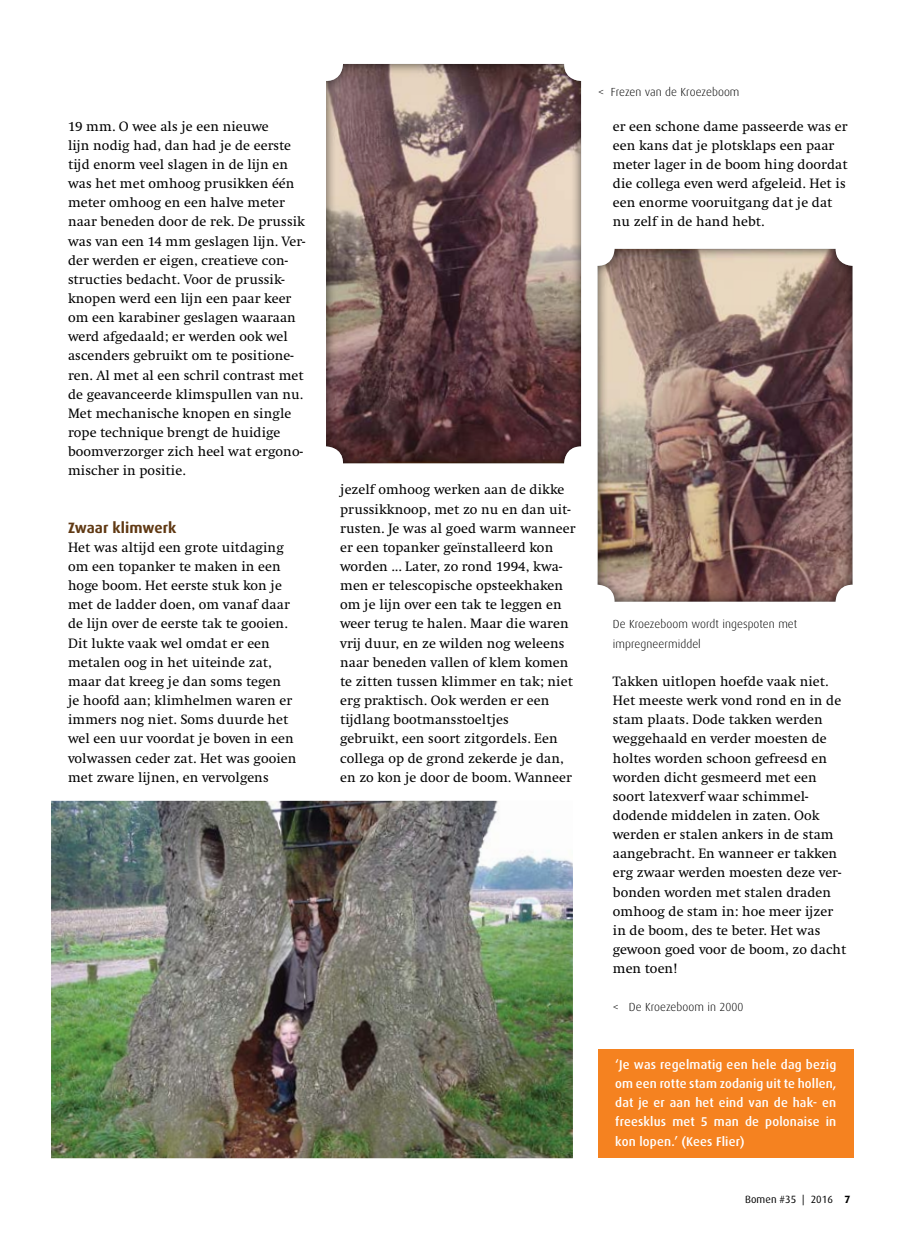
<style>
.page{position:relative;width:910px;height:1234px;background:#fff}
.page>*{position:absolute;margin:0;border:0;box-sizing:border-box;transform-origin:0 0}
.t1{font:700 15px "Dax";letter-spacing:.005em;color:#603913}
.t2{font:14.1px/19.2px "Swift EF";letter-spacing:.005em;color:#000}
.t3{font:500 12.75px/19.2px "Dax";letter-spacing:.015em;color:#fff;text-align:justify}
.t4{font:300 11.7px/19.2px "Dax";letter-spacing:.005em;color:#000}
.t5{font:10.5px "Dax";letter-spacing:.005em;color:#000}
.s1{font-weight:700}
</style>
<div class="page">
<div style="left:598px;top:1049px;width:255px;height:108px;background:#f58220"></div>
<div style="left:596px;top:246px;width:258px;height:355px;background:#000;opacity:.75"></div>
<div style="left:324px;top:61px;width:258px;height:402px;background:#000;opacity:.75"></div>
<img style="left:51px;top:800px;width:522px;height:357px">
<p class="t2" style="left:68px;top:117px;width:239px">19 mm. O wee als je een nieuwe<br>lijn nodig had, dan had je de eerste tijd enorm veel slagen in de lijn en was het met omhoog prusikken één meter omhoog en een halve meter naar beneden door de rek. De prussik was van een 14 mm geslagen lijn. Ver&shy;der werden er eigen, creatieve con&shy;structies bedacht. Voor de prussik&shy;knopen werd een lijn een paar keer om een karabiner geslagen waaraan werd afgedaald; er werden ook wel ascenders gebruikt om te positione&shy;ren. Al met al een schril contrast met de geavanceerde klimspullen van nu.<br>Met mechanische knopen en single rope technique brengt de huidige boomverzorger zich heel wat ergono&shy;mischer in positie.</p>
<p class="t1" style="left:68px;top:519px;width:110px">Zwaar klimwerk</p>
<p class="t2" style="left:68px;top:538px;width:230px">Het was altijd een grote uitdaging om een topanker te maken in een hoge boom. Het eerste stuk kon je met de ladder doen, om vanaf daar de lijn over de eerste tak te gooien.<br>Dit lukte vaak wel omdat er een metalen oog in het uiteinde zat, maar dat kreeg je dan soms tegen<br>je hoofd aan; klimhelmen waren er immers nog niet. Soms duurde het wel een uur voordat je boven in een volwassen ceder zat. Het was gooien met zware lijnen, en vervolgens</p>
<p class="t4" style="left:598px;top:83px;width:143px">&lt; Frezen van de Kroezeboom</p>
<p class="t2" style="left:613px;top:117px;width:236px">er een schone dame passeerde was er een kans dat je plotsklaps een paar meter lager in de boom hing doordat die collega even werd afgeleid. Het is een enorme vooruitgang dat je dat nu zelf in de hand hebt.</p>
<p class="t2" style="left:340px;top:480px;width:237px">jezelf omhoog werken aan de dikke prussikknoop, met zo nu en dan uit&shy;rusten. Je was al goed warm wanneer er een topanker geïnstalleerd kon worden ... Later, zo rond 1994, kwa&shy;men er telescopische opsteekhaken om je lijn over een tak te leggen en weer terug te halen. Maar die waren vrij duur, en ze wilden nog weleens naar beneden vallen of klem komen te zitten tussen klimmer en tak; niet erg praktisch. Ook werden er een tijdlang bootmansstoeltjes<br>gebruikt, een soort zitgordels. Een collega op de grond zekerde je dan, en zo kon je door de boom. Wanneer</p>
<p class="t4" style="left:613px;top:615px;width:186px">De Kroezeboom wordt ingespoten met impregneermiddel</p>
<p class="t2" style="left:613px;top:671px;width:235px">Takken uitlopen hoefde vaak niet.<br>Het meeste werk vond rond en in de stam plaats. Dode takken werden weggehaald en verder moesten de holtes worden schoon gefreesd en worden dicht gesmeerd met een soort latexverf waar schimmel&shy;dodende middelen in zaten. Ook werden er stalen ankers in de stam aangebracht. En wanneer er takken erg zwaar werden moesten deze ver&shy;bonden worden met stalen draden omhoog de stam in: hoe meer ijzer in de boom, des te beter. Het was gewoon goed voor de boom, zo dacht men toen!</p>
<p class="t4" style="left:613px;top:997px;width:132px">&lt; De Kroezeboom in 2000</p>
<p class="t3" style="left:615px;top:1054px;width:223px">‘Je was regelmatig een hele dag bezig om een rotte stam zodanig uit te hollen, dat je er aan het eind van de hak- en freesklus met 5 man de polonaise in kon lopen.’ (Kees Flier)</p>
<p class="t5" style="left:745px;top:1193px;width:107px">Bomen #35 | 2016 <span class="s1">7</span></p>
</div>
